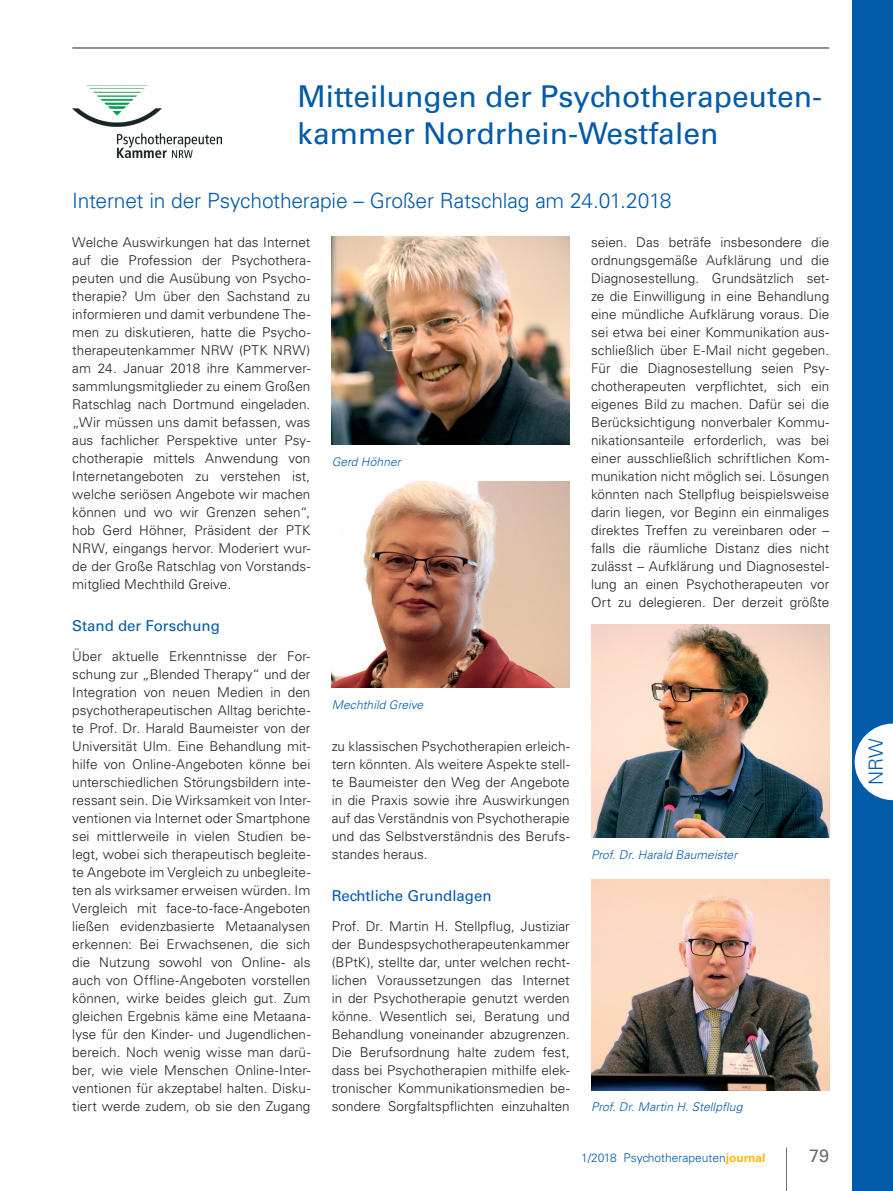
<style>
.page{position:relative;width:893px;height:1191px;background:#fff}
.page>*{position:absolute;margin:0;border:0;box-sizing:border-box;transform-origin:0 0}
.t1{font:30px/36px "Univers LT Std";color:#015aaa}
.t2{font:300 21px "Univers LT Std";letter-spacing:-.01em;color:#015aaa}
.t3{font:300 19.5px "Univers LT Std";color:#015aaa}
.t4{font:18px "Univers LT Std";color:#6c6d70}
.t5{font:15px "Univers LT Std";color:#015aaa}
.t6{font:300 13.5px/18px "Univers LT Std";letter-spacing:.005em;color:#231f20;text-align:justify}
.t7{font:italic 300 12px "Univers LT Std";letter-spacing:.01em;color:#015aaa}
.t8{font:300 12px "Univers LT Std";color:#015aaa}
.s1{font-weight:700;color:#fcb814}
</style>
<div class="page">
<img style="left:332px;top:236px;width:238px;height:208px">
<img style="left:332px;top:481px;width:238px;height:207px">
<img style="left:591px;top:624px;width:238px;height:214px">
<img style="left:591px;top:880px;width:238px;height:210px">
<hr style="left:72px;top:48px;width:757px;height:1px;background:#231f20">
<hr style="left:786px;top:1147px;width:1px;height:44px;background:#6c6d70">
<div style="left:853px;top:0;width:40px;height:1191px;background:#015aaa"></div>
<svg style="left:855px;top:723px;width:38px;height:77px"></svg>
<img style="left:72px;top:85px;width:149px;height:73px">
<h1 class="t1" style="left:298px;top:79px;width:526px">Mitteilungen der Psychotherapeuten&shy;kammer Nordrhein-Westfalen</h1>
<h2 class="t2" style="left:72px;top:188px;width:601px">Internet in der Psychotherapie – Großer Ratschlag am 24.01.2018</h2>
<p class="t6" style="left:72px;top:233px;width:240px">Welche Auswirkungen hat das Internet auf die Profession der Psychothera&shy;peuten und die Ausübung von Psycho&shy;therapie? Um über den Sachstand zu informieren und damit verbundene The&shy;men zu diskutieren, hatte die Psycho&shy;therapeutenkammer NRW (PTK NRW) am 24. Januar 2018 ihre Kammerver&shy;sammlungsmitglieder zu einem Großen Ratschlag nach Dortmund eingeladen. „Wir müssen uns damit befassen, was aus fachlicher Perspektive unter Psy&shy;chotherapie mittels Anwendung von Internetangeboten zu verstehen ist, welche seriösen Angebote wir machen können und wo wir Grenzen sehen“, hob Gerd Höhner, Präsident der PTK NRW, eingangs hervor. Moderiert wur&shy;de der Große Ratschlag von Vorstands&shy;mitglied Mechthild Greive.</p>
<p class="t5" style="left:72px;top:616px;width:149px">Stand der Forschung</p>
<p class="t6" style="left:72px;top:647px;width:240px">Über aktuelle Erkenntnisse der For&shy;schung zur „Blended Therapy“ und der Integration von neuen Medien in den psychotherapeutischen Alltag berichte&shy;te Prof. Dr. Harald Baumeister von der Universität Ulm. Eine Behandlung mit&shy;hilfe von Online-Angeboten könne bei unterschiedlichen Störungsbildern inte&shy;ressant sein. Die Wirksamkeit von Inter&shy;ventionen via Internet oder Smartphone sei mittlerweile in vielen Studien be&shy;legt, wobei sich therapeutisch begleite&shy;te Angebote im Vergleich zu unbegleite&shy;ten als wirksamer erweisen würden. Im Vergleich mit face-to-face-Angeboten ließen evidenzbasierte Metaanalysen erkennen: Bei Erwachsenen, die sich die Nutzung sowohl von Online- als auch von Offline-Angeboten vorstellen können, wirke beides gleich gut. Zum gleichen Ergebnis käme eine Metaana&shy;lyse für den Kinder- und Jugendlichen&shy;bereich. Noch wenig wisse man darü&shy;ber, wie viele Menschen Online-Inter&shy;ventionen für akzeptabel halten. Disku&shy;tiert werde zudem, ob sie den Zugang</p>
<p class="t6" style="left:591px;top:233px;width:240px">seien. Das beträfe insbesondere die ordnungsgemäße Aufklärung und die Diagnosestellung. Grundsätzlich set&shy;ze die Einwilligung in eine Behandlung eine mündliche Aufklärung voraus. Die sei etwa bei einer Kommunikation aus&shy;schließlich über E-Mail nicht gegeben.<br>Für die Diagnosestellung seien Psy&shy;chotherapeuten verpflichtet, sich ein eigenes Bild zu machen. Dafür sei die Berücksichtigung nonverbaler Kommu&shy;nikationsanteile erforderlich, was bei einer ausschließlich schriftlichen Kom&shy;munikation nicht möglich sei. Lösungen könnten nach Stellpflug beispielsweise darin liegen, vor Beginn ein einmaliges direktes Treffen zu vereinbaren oder – falls die räumliche Distanz dies nicht zulässt – Aufklärung und Diagnosestel&shy;lung an einen Psychotherapeuten vor Ort zu delegieren. Der derzeit größte</p>
<p class="t7" style="left:332px;top:454px;width:71px">Gerd Höhner</p>
<p class="t7" style="left:332px;top:698px;width:93px">Mechthild Greive</p>
<p class="t6" style="left:332px;top:737px;width:240px">zu klassischen Psychotherapien erleich&shy;tern könnten. Als weitere Aspekte stell&shy;te Baumeister den Weg der Angebote in die Praxis sowie ihre Auswirkungen auf das Verständnis von Psychotherapie und das Selbstverständnis des Berufs&shy;standes heraus.</p>
<p class="t5" style="left:332px;top:886px;width:161px">Rechtliche Grundlagen</p>
<p class="t6" style="left:332px;top:917px;width:240px">Prof. Dr. Martin H. Stellpflug, Justiziar der Bundespsychotherapeutenkammer (BPtK), stellte dar, unter welchen recht&shy;lichen Voraussetzungen das Internet in der Psychotherapie genutzt werden könne. Wesentlich sei, Beratung und Behandlung voneinander abzugrenzen.<br>Die Berufsordnung halte zudem fest, dass bei Psychotherapien mithilfe elek&shy;tronischer Kommunikationsmedien be&shy;sondere Sorgfaltspflichten einzuhalten</p>
<p class="t7" style="left:591px;top:848px;width:148px">Prof. Dr. Harald Baumeister</p>
<p class="t7" style="left:591px;top:1100px;width:153px">Prof. Dr. Martin H. Stellpflug</p>
<p class="t8" style="left:581px;top:1150px;width:186px">1/2018 Psychotherapeuten<span class="s1">journal</span></p>
<h3 class="t4" style="left:809px;top:1144px;width:22px">79</h3>
<h3 class="t3" style="left:864px;top:785px;width:48px;rotate:-90deg">NRW</h3>
</div>
